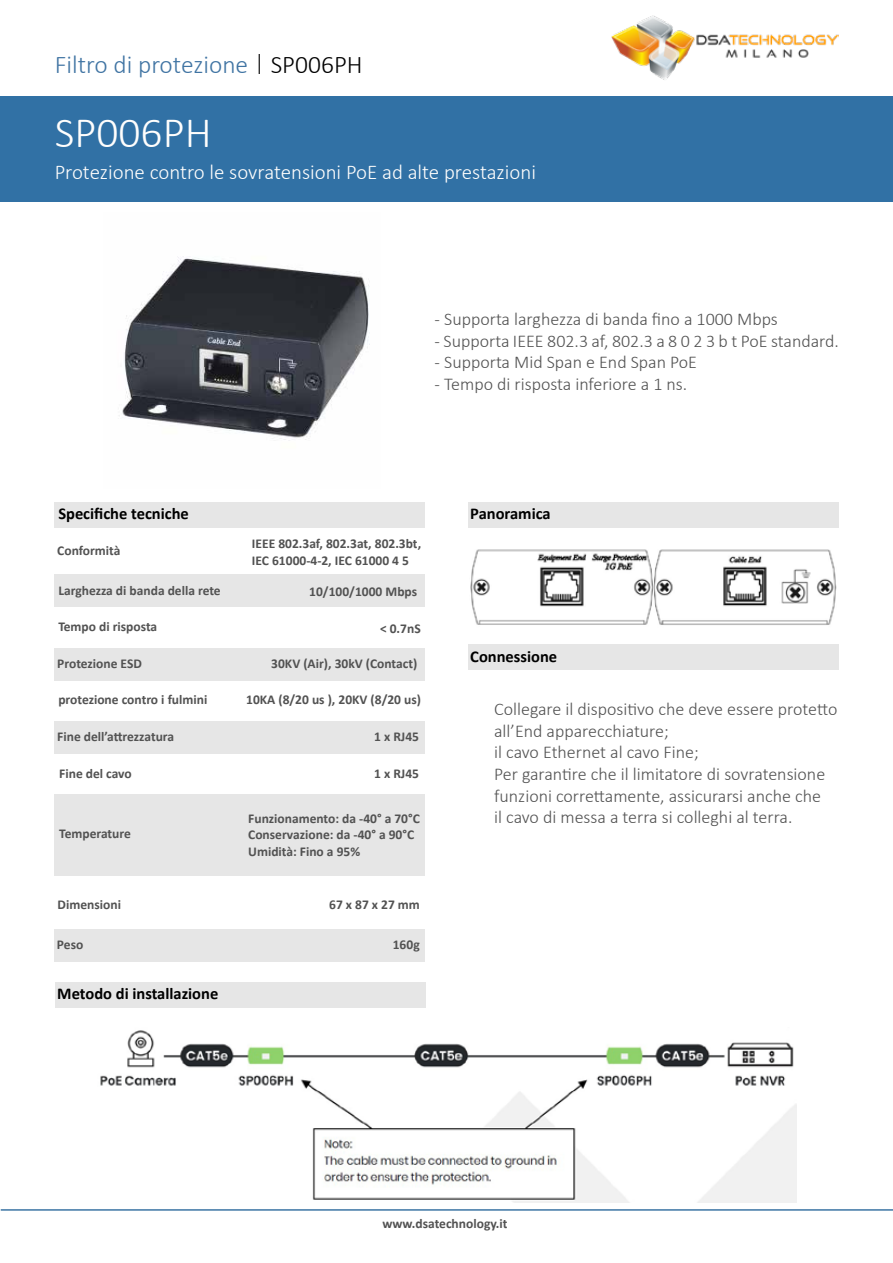
<style>
.page{position:relative;width:893px;height:1263px;background:#fff}
.page>*{position:absolute;margin:0;border:0;box-sizing:border-box;transform-origin:0 0}
.t1{font:300 43.5px "Calibri";color:#fffefd}
.t2{font:300 25.5px "Calibri";color:#4074a3}
.t3{font:300 21px "Calibri";color:#fffefd}
.t4{font:300 18px/21.6px "Calibri";color:#525252}
.t5{font:700 16.5px "Calibri";color:#000}
.t6{font:700 13.5px/16.2px "Calibri";color:#525252}
.s1{color:#000}
</style>
<div class="page">
<div style="left:54px;top:794px;width:371px;height:81px;background:#e6e6e6"></div>
<div style="left:54px;top:648px;width:371px;height:33px;background:#e6e6e6"></div>
<div style="left:1px;top:96px;width:892px;height:105px;background:#3171a5"></div>
<svg style="left:259px;top:54px;width:1px;height:20px"></svg>
<div style="left:54px;top:502px;width:371px;height:25px;background:#e6e6e6"></div>
<div style="left:54px;top:574px;width:371px;height:33px;background:#e6e6e6"></div>
<div style="left:468px;top:502px;width:371px;height:25px;background:#e6e6e6"></div>
<hr style="left:1px;top:1209px;width:892px;height:2px;background:#3d75a4">
<img style="left:119px;top:256px;width:251px;height:184px">
<div style="left:55px;top:982px;width:371px;height:25px;background:#e6e6e6"></div>
<img style="left:100px;top:1030px;width:697px;height:172px">
<img style="left:470px;top:549px;width:367px;height:76px">
<div style="left:54px;top:721px;width:371px;height:33px;background:#e6e6e6"></div>
<div style="left:54px;top:929px;width:371px;height:32px;background:#e6e6e6"></div>
<div style="left:468px;top:645px;width:371px;height:25px;background:#e6e6e6"></div>
<img style="left:611px;top:15px;width:228px;height:65px">
<h2 class="t2" style="left:55px;top:49px;width:309px">Filtro di protezione <span class="s1">SP006PH</span></h2>
<h1 class="t1" style="left:55px;top:105px;width:158px">SP006PH</h1>
<h3 class="t3" style="left:55px;top:158px;width:483px">Protezione contro le sovratensioni PoE ad alte prestazioni</h3>
<h3 class="t4" style="left:435px;top:308px;width:345px">- Supporta larghezza di banda fino a 1000 Mbps</h3>
<h3 class="t4" style="left:435px;top:330px;width:406px">- Supporta IEEE 802.3 af, 802.3 a 8 0 2 3 b t PoE standard.</h3>
<h3 class="t4" style="left:435px;top:351px;width:264px">- Supporta Mid Span e End Span PoE</h3>
<h3 class="t4" style="left:435px;top:373px;width:254px">- Tempo di risposta inferiore a 1 ns.</h3>
<p class="t5" style="left:58px;top:502px;width:132px">Specifiche tecniche</p>
<p class="t6" style="left:57px;top:542px;width:65px">Conformità</p>
<p class="t6" style="left:252px;top:535px;width:171px">IEEE 802.3af, 802.3at, 802.3bt,<br>IEC 61000-4-2, IEC 61000 4 5</p>
<p class="t6" style="left:58px;top:583px;width:164px">Larghezza di banda della rete</p>
<p class="t6" style="left:309px;top:583px;width:109px">10/100/1000 Mbps</p>
<p class="t6" style="left:58px;top:618px;width:100px">Tempo di risposta</p>
<p class="t6" style="left:380px;top:620px;width:42px">&lt; 0.7nS</p>
<p class="t6" style="left:57px;top:655px;width:86px">Protezione ESD</p>
<p class="t6" style="left:271px;top:655px;width:148px">30KV (Air), 30kV (Contact)</p>
<p class="t6" style="left:58px;top:691px;width:151px">protezione contro i fulmini</p>
<p class="t6" style="left:246px;top:691px;width:176px">10KA (8/20 us ), 20KV (8/20 us)</p>
<p class="t6" style="left:57px;top:728px;width:118px">Fine dell’attrezzatura</p>
<p class="t6" style="left:374px;top:728px;width:46px">1 x RJ45</p>
<p class="t6" style="left:374px;top:765px;width:46px">1 x RJ45</p>
<p class="t6" style="left:59px;top:765px;width:74px">Fine del cavo</p>
<p class="t6" style="left:59px;top:826px;width:73px">Temperature</p>
<p class="t6" style="left:248px;top:810px;width:173px">Funzionamento: da -40° a 70°C<br>Conservazione: da -40° a 90°C<br>Umidità: Fino a 95%</p>
<p class="t6" style="left:58px;top:896px;width:65px">Dimensioni</p>
<p class="t6" style="left:329px;top:896px;width:92px">67 x 87 x 27 mm</p>
<p class="t6" style="left:57px;top:936px;width:28px">Peso</p>
<p class="t6" style="left:393px;top:936px;width:28px">160g</p>
<p class="t5" style="left:57px;top:982px;width:163px">Metodo di installazione</p>
<p class="t5" style="left:470px;top:502px;width:82px">Panoramica</p>
<p class="t5" style="left:470px;top:645px;width:88px">Connessione</p>
<p class="t4" style="left:494px;top:698px;width:345px">Collegare il dispositivo che deve essere protetto all’End apparecchiature;<br>il cavo Ethernet al cavo Fine;<br>Per garantire che il limitatore di sovratensione funzioni correttamente, assicurarsi anche che<br>il cavo di messa a terra si colleghi al terra.</p>
<p class="t6" style="left:382px;top:1215px;width:127px">www.dsatechnology.it</p>
</div>
